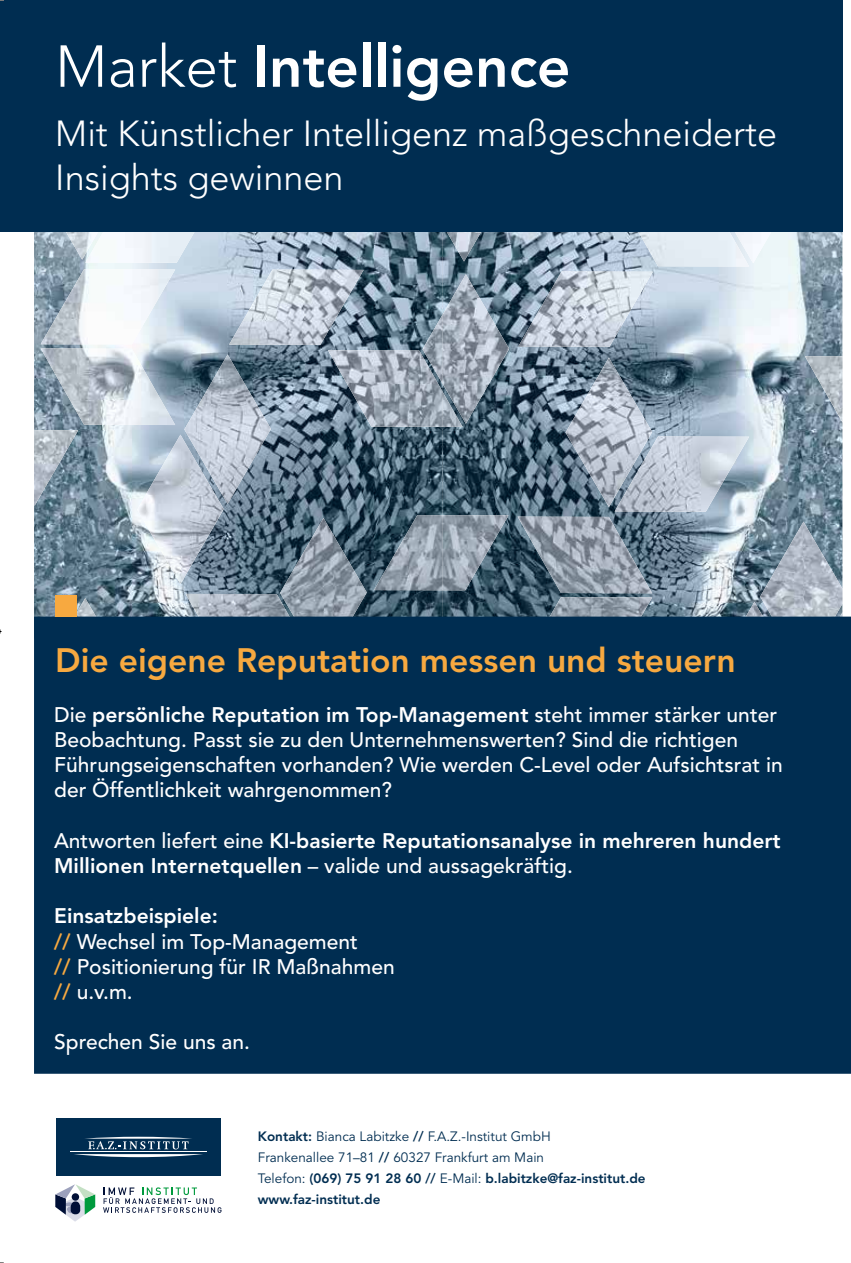
<style>
.page{position:relative;width:851px;height:1263px;background:#fff}
.page>*{position:absolute;margin:0;border:0;box-sizing:border-box;transform-origin:0 0}
.t1{font:800 58.5px "Avenir LT Std";color:#fff}
.t2{font:300 36px/43.2px "Avenir LT Std";color:#fff}
.t3{font:800 33.6px "Avenir LT Std";color:#f7a940}
.t4{font:500 21px/25.2px "Avenir LT Std";color:#fff}
.t5{font:800 21px/25.2px "Avenir LT Std";color:#fff}
.t6{font:13.5px/21px "Avenir LT Std";color:#002d51}
.s1{font-weight:300}
.s2{font-weight:800}
.s3{font-weight:500}
.s4{font-weight:800;color:#f7a940}
</style>
<div class="page">
<img style="left:34px;top:232px;width:808px;height:385px">
<img style="left:39px;top:232px;width:46px;height:28px">
<img style="left:85px;top:232px;width:135px;height:31px">
<img style="left:443px;top:232px;width:64px;height:30px">
<img style="left:229px;top:270px;width:134px;height:75px">
<img style="left:41px;top:348px;width:134px;height:77px">
<img style="left:41px;top:269px;width:134px;height:75px">
<img style="left:34px;top:430px;width:44px;height:75px">
<img style="left:749px;top:232px;width:47px;height:31px">
<img style="left:614px;top:232px;width:135px;height:35px">
<img style="left:518px;top:271px;width:134px;height:76px">
<img style="left:422px;top:314px;width:21px;height:36px">
<img style="left:443px;top:274px;width:66px;height:150px">
<img style="left:328px;top:350px;width:115px;height:77px">
<img style="left:443px;top:392px;width:19px;height:35px">
<img style="left:184px;top:354px;width:87px;height:150px">
<img style="left:137px;top:435px;width:87px;height:149px">
<img style="left:565px;top:357px;width:87px;height:150px">
<img style="left:374px;top:515px;width:134px;height:75px">
<img style="left:280px;top:518px;width:87px;height:99px">
<img style="left:185px;top:594px;width:117px;height:23px">
<img style="left:77px;top:598px;width:32px;height:19px">
<img style="left:804px;top:356px;width:38px;height:66px">
<img style="left:614px;top:436px;width:135px;height:76px">
<img style="left:517px;top:517px;width:135px;height:76px">
<img style="left:537px;top:597px;width:115px;height:20px">
<img style="left:760px;top:522px;width:82px;height:95px">
<img style="left:827px;top:612px;width:15px;height:5px">
<img style="left:733px;top:602px;width:42px;height:15px">
<div style="left:34px;top:617px;width:816px;height:457px;background:#002d51"></div>
<div style="left:56px;top:1118px;width:164px;height:57px;background:#002d51"></div>
<hr style="left:70px;top:1151px;width:136px;height:1px;background:#fff">
<svg style="left:74px;top:1137px;width:129px;height:20px"></svg>
<svg style="left:55px;top:1184px;width:40px;height:38px"></svg>
<svg style="left:103px;top:1187px;width:118px;height:26px"></svg>
<div style="left:0;top:0;width:842px;height:232px;background:#002d51"></div>
<div style="left:55px;top:595px;width:22px;height:22px;background:#f7a940"></div>
<h1 class="t1" style="left:55px;top:32px;width:516px"><span class="s1">Market</span> Intelligence</h1>
<h2 class="t2" style="left:55px;top:113px;width:723px">Mit Künstlicher Intelligenz maßgeschneiderte<br>Insights gewinnen</h2>
<h3 class="t3" style="left:55px;top:640px;width:681px">Die eigene Reputation messen und steuern</h3>
<p class="t4" style="left:54px;top:702px;width:730px">Die <span class="s2">persönliche Reputation im Top-Management</span> steht immer stärker unter Beobachtung. Passt sie zu den Unternehmenswerten? Sind die richtigen Führungseigenschaften vorhanden? Wie werden C-Level oder Aufsichtsrat in der Öffentlichkeit wahrgenommen?</p>
<p class="t5" style="left:54px;top:828px;width:728px"><span class="s3">Antworten liefert eine</span> KI-basierte Reputationsanalyse in mehreren hundert<br>Millionen Internetquellen <span class="s3">– valide und aussagekräftig.</span></p>
<p class="t4" style="left:54px;top:904px;width:342px"><span class="s2">Einsatzbeispiele:<br></span><span class="s4">//</span> Wechsel im Top-Management<br><span class="s4">//</span> Positionierung für IR Maßnahmen <span class="s4">//</span> u.v.m.</p>
<p class="t4" style="left:54px;top:1030px;width:197px">Sprechen Sie uns an.</p>
<p class="t6" style="left:258px;top:1126px;width:389px"><span class="s2">Kontakt:</span> Bianca Labitzke <span class="s2">//</span> F.A.Z.-Institut GmbH<br>Frankenallee 71–81 <span class="s2">//</span> 60327 Frankfurt am Main<br>Telefon: <span class="s2">(069) 75 91 28 60 //</span> E-Mail: <span class="s2">b.labitzke@faz-institut.de www.faz-institut.de</span></p>
</div>
